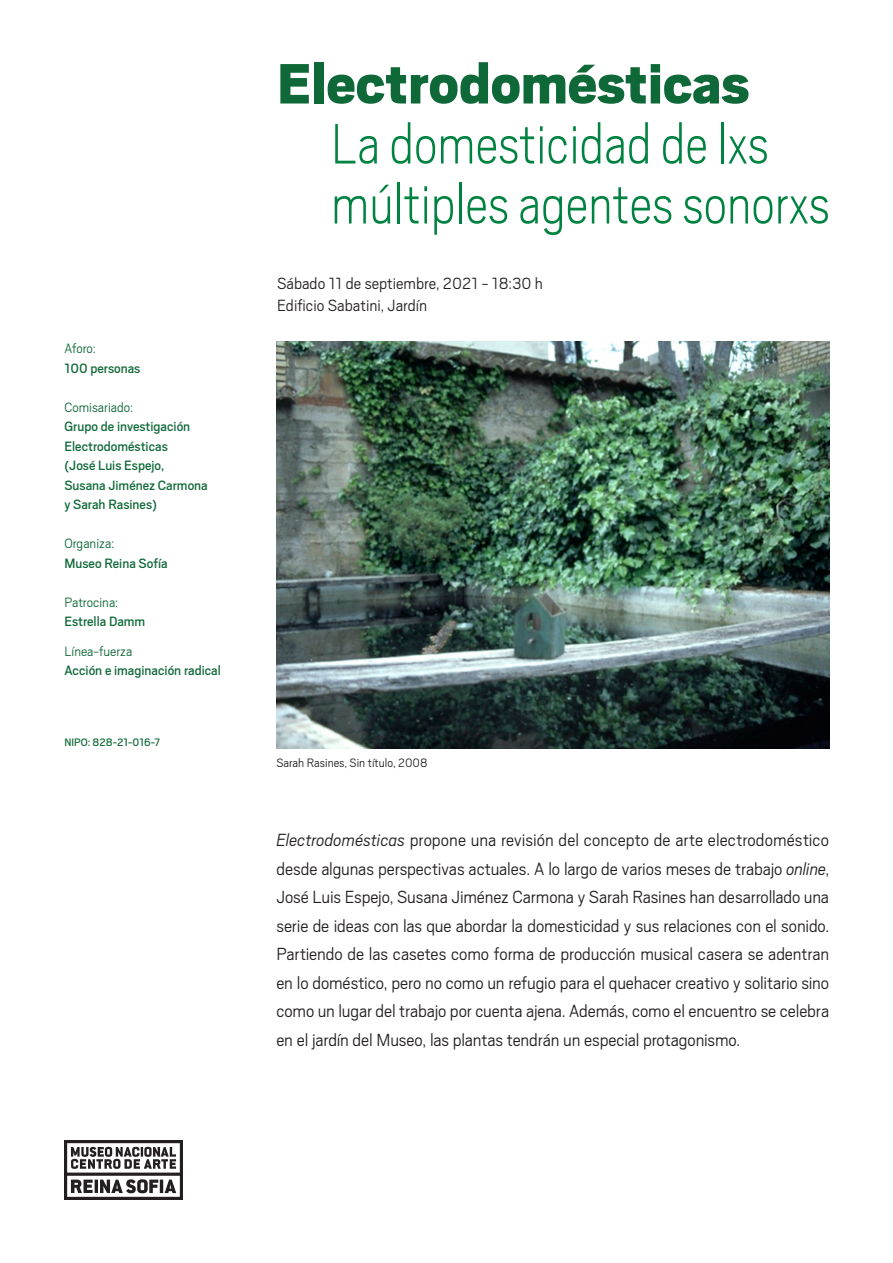
<style>
.page{position:relative;width:893px;height:1263px;background:#fff}
.page>*{position:absolute;margin:0;border:0;box-sizing:border-box;transform-origin:0 0}
.t1{font:200 63px/60px "Scout";color:#008240;scale:.88 1}
.t2{font:900 63px "Scout";color:#0f6838}
.t3{font:300 19.5px/28.5px "Scout";letter-spacing:-.005em;color:#231f20;text-align:justify}
.t4{font:300 18px "Scout";color:#231f20}
.t5{font:15px/19.5px "Scout";color:#0f6838}
.t6{font:300 15px "Scout";color:#0f6838}
.t7{font:300 13.5px "Scout";color:#231f20}
.t8{font:12px "Scout";color:#0f6838}
.s1{font-style:italic}
</style>
<div class="page">
<img style="left:64px;top:1140px;width:119px;height:59px">
<img style="left:276px;top:341px;width:554px;height:407px">
<p class="t6" style="left:64px;top:339px;width:33px">Aforo:</p>
<p class="t5" style="left:64px;top:358px;width:78px">100 personas</p>
<p class="t6" style="left:64px;top:397px;width:70px">Comisariado:</p>
<p class="t5" style="left:64px;top:416px;width:127px">Grupo de investigación<br>Electrodomésticas</p>
<p class="t5" style="left:64px;top:455px;width:101px">(José Luis Espejo,</p>
<p class="t5" style="left:64px;top:475px;width:145px">Susana Jiménez Carmona</p>
<p class="t5" style="left:64px;top:494px;width:94px">y Sarah Rasines)</p>
<p class="t6" style="left:64px;top:534px;width:51px">Organiza:</p>
<p class="t5" style="left:64px;top:553px;width:105px">Museo Reina Sofía</p>
<p class="t6" style="left:64px;top:592px;width:55px">Patrocina:</p>
<p class="t5" style="left:64px;top:611px;width:82px">Estrella Damm</p>
<p class="t6" style="left:64px;top:641px;width:70px">Línea-fuerza</p>
<p class="t5" style="left:64px;top:660px;width:158px">Acción e imaginación radical</p>
<p class="t8" style="left:64px;top:735px;width:97px">NIPO: 828-21-016-7</p>
<p class="t2" style="left:277px;top:43px;width:474px">Electrodomésticas</p>
<p class="t1" style="left:331px;top:111px;width:568px">La domesticidad de lxs múltiples agentes sonorxs</p>
<p class="t4" style="left:277px;top:271px;width:267px">Sábado 11 de septiembre, 2021 - 18:30 h</p>
<p class="t4" style="left:277px;top:294px;width:152px">Edificio Sabatini, Jardín</p>
<p class="t7" style="left:276px;top:754px;width:153px">Sarah Rasines, Sin título, 2008</p>
<p class="t3" style="left:276px;top:825px;width:554px"><span class="s1">Electrodomésticas</span> propone una revisión del concepto de arte electrodoméstico desde algunas perspectivas actuales. A lo largo de varios meses de trabajo <span class="s1">online</span>, José Luis Espejo, Susana Jiménez Carmona y Sarah Rasines han desarrollado una serie de ideas con las que abordar la domesticidad y sus relaciones con el sonido.<br>Partiendo de las casetes como forma de producción musical casera se adentran en lo doméstico, pero no como un refugio para el quehacer creativo y solitario sino como un lugar del trabajo por cuenta ajena. Además, como el encuentro se celebra en el jardín del Museo, las plantas tendrán un especial protagonismo.</p>
</div>
